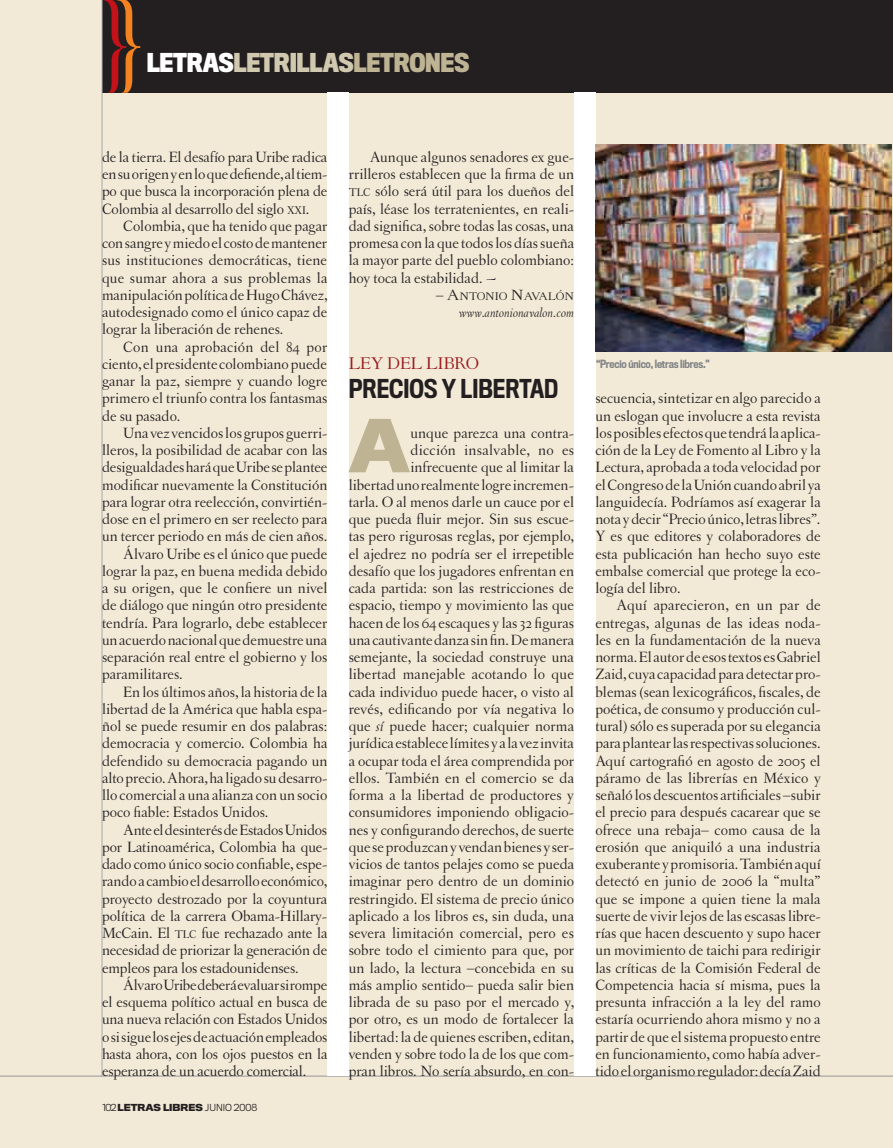
<style>
.page{position:relative;width:893px;height:1148px;background:#f2ead7}
.page>*{position:absolute;margin:0;border:0;box-sizing:border-box;transform-origin:0 0}
.t1{font:700 67.65px "Titling Gothic FB Normal";color:#beb493}
.t2{font:700 24px "Titling Gothic FB Cond";letter-spacing:-.01em;color:#d0c9af}
.t3{font:500 24px "Titling Gothic FB Cond";color:#231f20}
.t4{font:18px "Letras Oldstyle Expert";color:#981a1e}
.t5{font:15.75px/17.2px "Letras Oldstyle";color:#231f20;text-align:justify}
.t6{font:italic 13.5px "Letras Oldstyle";color:#231f20}
.t7{font:11.85px "Letras Oldstyle Expert";color:#231f20}
.t8{font:500 10.5px "Titling Gothic FB Cond";letter-spacing:-.02em;color:#808285}
.t9{font:300 9px "Titling Gothic FB Normal";color:#231f20}
.s1{color:#fff}
.s2{color:#beb493}
.s3{font-size:11.85px}
.s4{font-weight:700}
.s5{font-size:15.75px}
.s6{font-style:italic}
</style>
<div class="page">
<div style="left:102px;top:0;width:791px;height:93px;background:#231f20"></div>
<hr style="left:102px;top:0;width:1px;height:1076px;background:#a8a9ad">
<hr style="left:0;top:1076px;width:893px;height:1px;background:#939598">
<div style="left:327px;top:93px;width:22px;height:983px;background:#fff"></div>
<div style="left:574px;top:93px;width:21px;height:983px;background:#fff"></div>
<svg style="left:103px;top:0;width:38px;height:93px"></svg>
<img style="left:595px;top:145px;width:297px;height:207px">
<h2 class="t2" style="left:147px;top:48px;width:324px"><span class="s1">LETRAS</span>LETRILLAS<span class="s2">LETRONES</span></h2>
<p class="t5" style="left:102px;top:148px;width:227px">de la tierra. El desafío para Uribe radica en su origen y en lo que defiende, al tiem&shy;po que busca la incorporación plena de Colombia al desarrollo del siglo <span class="s3">XXI</span>.</p>
<p class="t5" style="left:102px;top:217px;width:227px;text-indent:21px">Colombia, que ha tenido que pagar con sangre y miedo el costo de mantener sus instituciones democráticas, tiene que sumar ahora a sus problemas la manipulación política de Hugo Chávez, autodesignado como el único capaz de lograr la liberación de rehenes.</p>
<p class="t5" style="left:102px;top:338px;width:227px;text-indent:21px">Con una aprobación del 84 por ciento, el presidente colombiano puede ganar la paz, siempre y cuando logre primero el triunfo contra los fantasmas de su pasado.</p>
<p class="t5" style="left:123px;top:424px;width:206px">Una vez vencidos los grupos guerri-</p>
<p class="t5" style="left:102px;top:441px;width:227px">lleros, la posibilidad de acabar con las</p>
<p class="t5" style="left:102px;top:459px;width:227px">desigualdades hará que Uribe se plantee</p>
<p class="t5" style="left:102px;top:476px;width:227px">modificar nuevamente la Constitución</p>
<p class="t5" style="left:102px;top:493px;width:227px">para lograr otra reelección, convirtién-</p>
<p class="t5" style="left:102px;top:510px;width:227px">dose en el primero en ser reelecto para</p>
<p class="t5" style="left:102px;top:528px;width:227px">un tercer periodo en más de cien años.</p>
<p class="t5" style="left:123px;top:545px;width:206px">Álvaro Uribe es el único que puede</p>
<p class="t5" style="left:102px;top:562px;width:227px">lograr la paz, en buena medida debido</p>
<p class="t5" style="left:102px;top:579px;width:227px">a su origen, que le confiere un nivel</p>
<p class="t5" style="left:102px;top:597px;width:227px">de diálogo que ningún otro presidente</p>
<p class="t5" style="left:102px;top:614px;width:227px">tendría. Para lograrlo, debe establecer</p>
<p class="t5" style="left:102px;top:631px;width:227px">un acuerdo nacional que demuestre una</p>
<p class="t5" style="left:102px;top:648px;width:227px">separación real entre el gobierno y los</p>
<p class="t5" style="left:102px;top:666px;width:82px">paramilitares.</p>
<p class="t5" style="left:123px;top:683px;width:206px">En los últimos años, la historia de la</p>
<p class="t5" style="left:102px;top:700px;width:227px">libertad de la América que habla espa-</p>
<p class="t5" style="left:102px;top:717px;width:227px">ñol se puede resumir en dos palabras:</p>
<p class="t5" style="left:102px;top:735px;width:227px">democracia y comercio. Colombia ha</p>
<p class="t5" style="left:102px;top:752px;width:227px">defendido su democracia pagando un</p>
<p class="t5" style="left:102px;top:769px;width:227px">alto precio. Ahora, ha ligado su desarro-</p>
<p class="t5" style="left:102px;top:786px;width:227px">llo comercial a una alianza con un socio</p>
<p class="t5" style="left:102px;top:804px;width:168px">poco fiable: Estados Unidos.</p>
<p class="t5" style="left:123px;top:821px;width:205px">Ante el desinterés de Estados Unidos</p>
<p class="t5" style="left:102px;top:838px;width:227px">por Latinoamérica, Colombia ha que-</p>
<p class="t5" style="left:102px;top:855px;width:227px">dado como único socio confiable, espe-</p>
<p class="t5" style="left:102px;top:873px;width:227px">rando a cambio el desarrollo económico,</p>
<p class="t5" style="left:102px;top:890px;width:227px">proyecto destrozado por la coyuntura</p>
<p class="t5" style="left:102px;top:907px;width:227px">política de la carrera Obama-Hillary-</p>
<p class="t5" style="left:102px;top:924px;width:227px">McCain. El <span class="s3">TLC</span> fue rechazado ante la</p>
<p class="t5" style="left:102px;top:942px;width:227px">necesidad de priorizar la generación de</p>
<p class="t5" style="left:102px;top:959px;width:198px">empleos para los estadounidenses.</p>
<p class="t5" style="left:123px;top:976px;width:206px">Álvaro Uribe deberá evaluar si rompe</p>
<p class="t5" style="left:102px;top:993px;width:227px">el esquema político actual en busca de</p>
<p class="t5" style="left:102px;top:1011px;width:227px">una nueva relación con Estados Unidos</p>
<p class="t5" style="left:102px;top:1028px;width:227px">o si sigue los ejes de actuación empleados</p>
<p class="t5" style="left:102px;top:1045px;width:227px">hasta ahora, con los ojos puestos en la</p>
<p class="t5" style="left:102px;top:1062px;width:206px">esperanza de un acuerdo comercial.</p>
<p class="t9" style="left:102px;top:1102px;width:157px">102 <span class="s4">LETRAS LIBRES</span> JUNIO 2008</p>
<p class="t5" style="left:349px;top:148px;width:227px;text-indent:21px">Aunque algunos senadores ex gue&shy;rrilleros establecen que la firma de un <span class="s3">TLC</span> sólo será útil para los dueños del país, léase los terratenientes, en reali&shy;dad significa, sobre todas las cosas, una promesa con la que todos los días sueña la mayor parte del pueblo colombiano: hoy toca la estabilidad. ~</p>
<p class="t7" style="left:436px;top:289px;width:140px"><span class="s5">–</span> <span class="s5">A</span>NTONIO <span class="s5">N</span>AVALÓN</p>
<p class="t6" style="left:459px;top:305px;width:116px">www.antonionavalon.com</p>
<p class="t4" style="left:349px;top:353px;width:132px">LEY DEL LIBRO</p>
<h2 class="t3" style="left:349px;top:374px;width:211px">Precios y libertad</h2>
<h1 class="t1" style="left:349px;top:403px;width:63px">A</h1>
<p class="t5" style="left:349px;top:424px;width:227px;text-align:right">unque parezca una contra-<br>dicción insalvable, no es infrecuente que al limitar la<br>libertad uno realmente logre incremen&shy;tarla. O al menos darle un cauce por el que pueda fluir mejor. Sin sus escue&shy;tas pero rigurosas reglas, por ejemplo, el ajedrez no podría ser el irrepetible desafío que los jugadores enfrentan en cada partida: son las restricciones de espacio, tiempo y movimiento las que hacen de los 64 escaques y las 32 figuras una cautivante danza sin fin. De manera semejante, la sociedad construye una libertad manejable acotando lo que cada individuo puede hacer, o visto al revés, edificando por vía negativa lo que <span class="s6">sí</span> puede hacer; cualquier norma jurídica establece límites y a la vez invita a ocupar toda el área comprendida por ellos. También en el comercio se da forma a la libertad de productores y consumidores imponiendo obligacio&shy;nes y configurando derechos, de suerte que se produzcan y vendan bienes y ser&shy;vicios de tantos pelajes como se pueda imaginar pero dentro de un dominio restringido. El sistema de precio único aplicado a los libros es, sin duda, una severa limitación comercial, pero es sobre todo el cimiento para que, por un lado, la lectura –concebida en su más amplio sentido– pueda salir bien librada de su paso por el mercado y, por otro, es un modo de fortalecer la libertad: la de quienes escriben, editan, venden y sobre todo la de los que com&shy;pran libros. No sería absurdo, en con-</p>
<p class="t8" style="left:596px;top:358px;width:115px">“Precio único, letras libres.”</p>
<p class="t5" style="left:595px;top:390px;width:227px">secuencia, sintetizar en algo parecido a un eslogan que involucre a esta revista los posibles efectos que tendrá la aplica&shy;ción de la Ley de Fomento al Libro y la Lectura, aprobada a toda velocidad por el Congreso de la Unión cuando abril ya languidecía. Podríamos así exagerar la nota y decir “Precio único, letras libres”.<br>Y es que editores y colaboradores de esta publicación han hecho suyo este embalse comercial que protege la eco&shy;logía del libro.</p>
<p class="t5" style="left:595px;top:597px;width:227px;text-indent:21px">Aquí aparecieron, en un par de entregas, algunas de las ideas noda&shy;les en la fundamentación de la nueva norma. El autor de esos textos es Gabriel Zaid, cuya capacidad para detectar pro&shy;blemas (sean lexicográficos, fiscales, de poética, de consumo y producción cul&shy;tural) sólo es superada por su elegancia para plantear las respectivas soluciones.<br>Aquí cartografió en agosto de 2005 el páramo de las librerías en México y señaló los descuentos artificiales –subir el precio para después cacarear que se ofrece una rebaja– como causa de la erosión que aniquiló a una industria exuberante y promisoria. También aquí detectó en junio de 2006 la “multa” que se impone a quien tiene la mala suerte de vivir lejos de las escasas libre&shy;rías que hacen descuento y supo hacer un movimiento de taichi para redirigir las críticas de la Comisión Federal de Competencia hacia sí misma, pues la presunta infracción a la ley del ramo estaría ocurriendo ahora mismo y no a partir de que el sistema propuesto entre en funcionamiento, como había adver&shy;tido el organismo regulador: decía Zaid</p>
</div>
